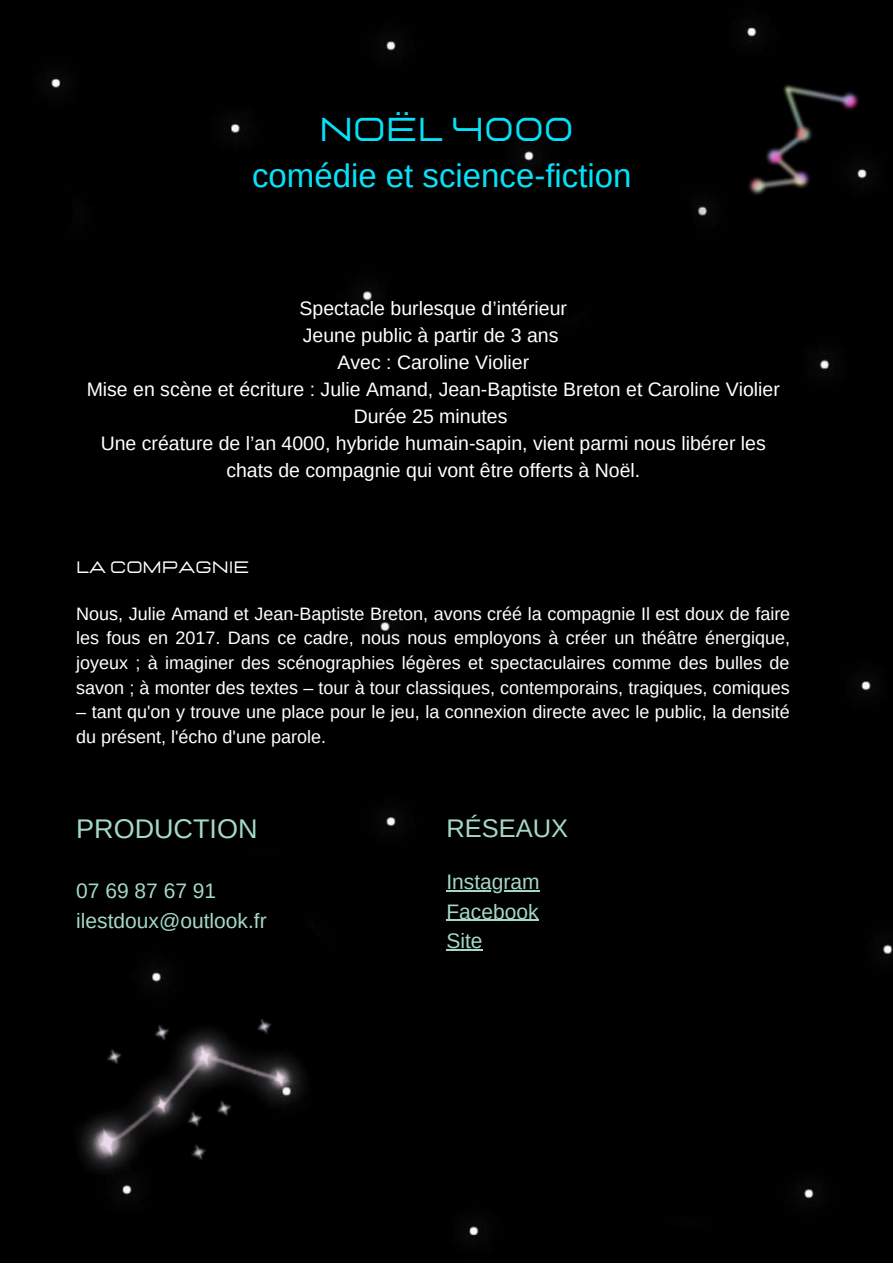
<style>
.page{position:relative;width:893px;height:1264px;background:#fff}
.page>*{position:absolute;margin:0;border:0;box-sizing:border-box;transform-origin:0 0}
.t1{font:33px "Arimo";color:#06e2f8}
.t2{font:33px "Lastica";color:#06e2f8}
.t3{font:27px "Arimo";color:#a4d9c5}
.t4{font:25.5px "Arimo";color:#a4d9c5}
.t5{font:21px/29.2px "Arimo";color:#a4d9c5}
.t6{font:19.5px/27px "Arimo";color:#fff;text-align:center}
.t7{font:18px/24.8px "Arimo";color:#fff;text-align:justify}
.t8{font:16.5px "Lastica";color:#fff}
</style>
<div class="page">
<div style="left:0;top:0;width:892px;height:1262px;background:#000"></div>
<img style="left:39px;top:978px;width:292px;height:225px">
<img style="left:746px;top:84px;width:114px;height:112px">
<hr style="left:446px;top:890px;width:93px;height:1px;background:#a4d9c5">
<hr style="left:446px;top:919px;width:92px;height:1px;background:#a4d9c5">
<hr style="left:446px;top:949px;width:36px;height:1px;background:#a4d9c5">
<h1 class="t2" style="left:319px;top:113px;width:256px">Noël 4000</h1>
<h1 class="t1" style="left:252px;top:157px;width:381px">comédie et science-fiction</h1>
<p class="t6" style="left:87px;top:294px;width:694px">Spectacle burlesque d’intérieur<br>Jeune public à partir de 3 ans<br>Avec : Caroline Violier<br>Mise en scène et écriture : Julie Amand, Jean-Baptiste Breton et Caroline Violier Durée 25 minutes<br>Une créature de l’an 4000, hybride humain-sapin, vient parmi nous libérer les chats de compagnie qui vont être offerts à Noël.</p>
<p class="t8" style="left:76px;top:559px;width:175px">LA COMPAGNIE</p>
<p class="t7" style="left:76px;top:601px;width:715px">Nous, Julie Amand et Jean-Baptiste Breton, avons créé la compagnie Il est doux de faire les fous en 2017. Dans ce cadre, nous nous employons à créer un théâtre énergique, joyeux ; à imaginer des scénographies légères et spectaculaires comme des bulles de savon ; à monter des textes – tour à tour classiques, contemporains, tragiques, comiques</p>
<p class="t7" style="left:76px;top:699px;width:715px">– tant qu'on y trouve une place pour le jeu, la connexion directe avec le public, la densité du présent, l'écho d'une parole.</p>
<h2 class="t3" style="left:76px;top:813px;width:183px">PRODUCTION</h2>
<p class="t5" style="left:76px;top:876px;width:192px">07 69 87 67 91 ilestdoux@outlook.fr</p>
<h3 class="t4" style="left:446px;top:813px;width:123px">RÉSEAUX</h3>
<p class="t5" style="left:446px;top:867px;width:95px;text-align:justify">Instagram Facebook Site</p>
</div>
